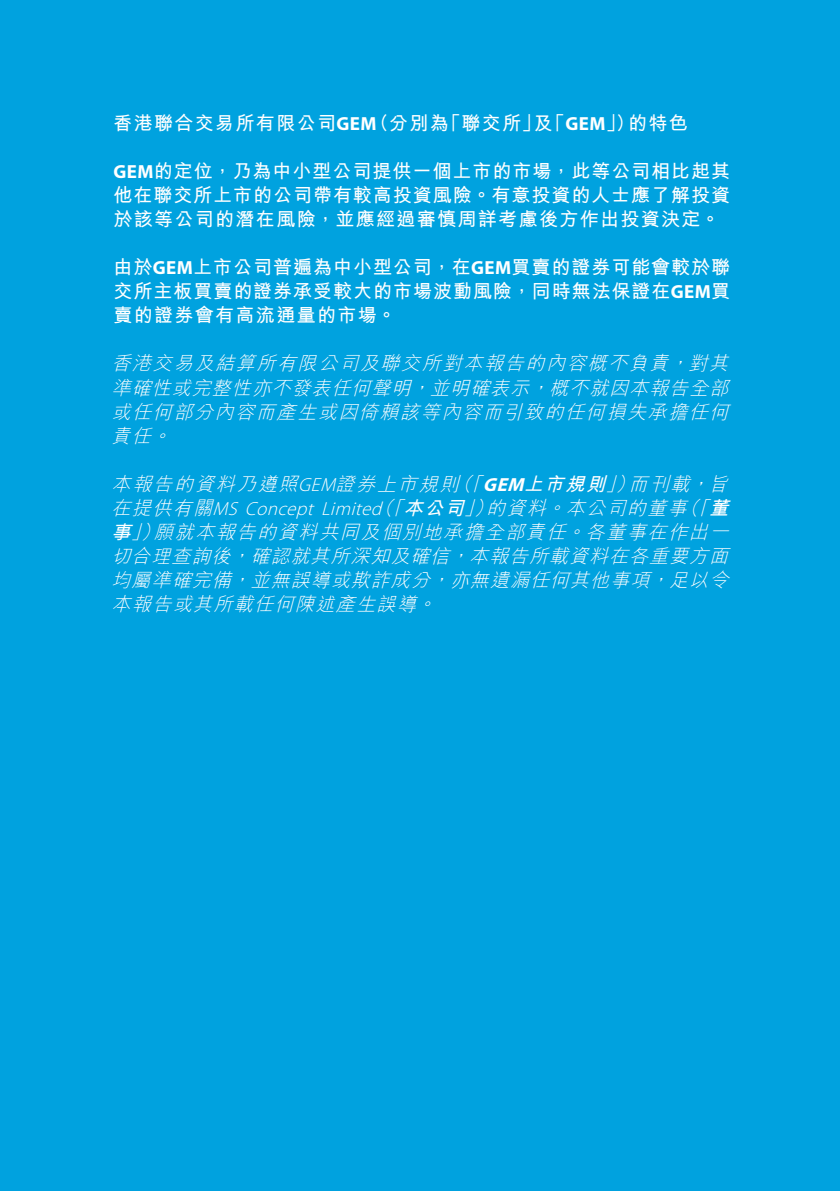
<style>
.page{position:relative;width:840px;height:1191px;background:#fff}
.page>*{position:absolute;margin:0;border:0;box-sizing:border-box;transform-origin:0 0}
._00_txt{font:italic 300 19px/24px "M Hei HK";color:#fff}
._00_txt-2{font:700 19px/24px "M Hei HK";letter-spacing:.07em;color:#fff;text-align:justify}
._00_txt-3{font:italic 300 19px "Myriad Pro";color:#fff}
._00_txt-4{font:italic 700 19px "M Hei HK";color:#fff}
.s1{font-family:"Myriad Pro"}
.s2{font-family:"M Hei HK"}
</style>
<div class="page">
<div style="left:0;top:0;width:838px;height:1191px;background:#00a2df"></div>
<p class="_00_txt-2" style="left:113px;top:110px;width:264px">香港聯合交易所有限公司<span class="s1">GEM</span></p>
<p class="_00_txt-2" style="left:113px;top:158px;width:618px"><span class="s1">GEM</span>的定位，乃為中小型公司提供一個上市的市場，此等公司相比起其他在聯交所上市的公司帶有較高投資風險。有意投資的人士應了解投資於該等公司的潛在風險，並應經過審慎周詳考慮後方作出投資決定。</p>
<p class="_00_txt-2" style="left:113px;top:254px;width:618px">由於<span class="s1">GEM</span>上市公司普遍為中小型公司，在<span class="s1">GEM</span>買賣的證券可能會較於聯交所主板買賣的證券承受較大的市場波動風險，同時無法保證在<span class="s1">GEM</span>買賣的證券會有高流通量的市場。</p>
<p class="_00_txt" style="left:688px;top:351px;width:48px">對其</p>
<p class="_00_txt-2" style="left:442px;top:110px;width:194px">「聯交所」「<span class="s1">GEM</span>」）</p>
<p class="_00_txt-2" style="left:369px;top:110px;width:81px">（分別為</p>
<p class="_00_txt-2" style="left:627px;top:110px;width:61px">的特色</p>
<p class="_00_txt-2" style="left:533px;top:110px;width:20px">及</p>
<p class="_00_txt" style="left:549px;top:351px;width:187px;text-indent:-437px">香港交易及結算所有限公司及聯交所對本報告的內容概不負責<br>概不就因本報告全部</p>
<p class="_00_txt" style="left:668px;top:351px;width:27px">，</p>
<p class="_00_txt" style="left:111px;top:375px;width:307px">準確性或完整性亦不發表任何聲明</p>
<p class="_00_txt" style="left:111px;top:399px;width:625px">或任何部分內容而產生或因倚賴該等內容而引致的任何損失承擔任何</p>
<p class="_00_txt" style="left:151px;top:423px;width:27px">。</p>
<p class="_00_txt" style="left:430px;top:375px;width:107px">並明確表示</p>
<p class="_00_txt" style="left:410px;top:375px;width:27px">，</p>
<p class="_00_txt" style="left:529px;top:375px;width:27px">，</p>
<p class="_00_txt" style="left:111px;top:423px;width:48px">責任</p>
<p class="_00_txt" style="left:452px;top:471px;width:37px">（「</p>
<p class="_00_txt" style="left:605px;top:471px;width:37px">」）</p>
<p class="_00_txt" style="left:111px;top:471px;width:355px">本報告的資料乃遵照<span class="s1">GEM</span>證券上市規則</p>
<p class="_00_txt" style="left:628px;top:471px;width:69px">而刊載</p>
<p class="_00_txt-4" style="left:482px;top:470px;width:130px"><span class="s1">GEM</span>上市規則</p>
<p class="_00_txt" style="left:689px;top:471px;width:27px">，</p>
<p class="_00_txt" style="left:709px;top:471px;width:27px">旨</p>
<p class="_00_txt" style="left:374px;top:495px;width:37px">（「</p>
<p class="_00_txt" style="left:463px;top:495px;width:37px">」）</p>
<p class="_00_txt" style="left:679px;top:495px;width:37px">（「</p>
<p class="_00_txt" style="left:485px;top:495px;width:68px">的資料</p>
<p class="_00_txt-3" style="left:111px;top:497px;width:277px"><span class="s2">在提供有關</span>MS Concept Limited</p>
<p class="_00_txt" style="left:565px;top:495px;width:129px">本公司的董事</p>
<p class="_00_txt-4" style="left:708px;top:494px;width:27px">董</p>
<p class="_00_txt-4" style="left:403px;top:494px;width:68px">本公司</p>
<p class="_00_txt" style="left:546px;top:495px;width:27px">。</p>
<p class="_00_txt" style="left:131px;top:519px;width:37px">」）</p>
<p class="_00_txt" style="left:153px;top:519px;width:420px">願就本報告的資料共同及個別地承擔全部責任</p>
<p class="_00_txt" style="left:585px;top:519px;width:151px">各董事在作出一</p>
<p class="_00_txt-4" style="left:111px;top:518px;width:27px">事</p>
<p class="_00_txt" style="left:565px;top:519px;width:27px">。</p>
<p class="_00_txt" style="left:111px;top:543px;width:127px">切合理查詢後</p>
<p class="_00_txt" style="left:469px;top:543px;width:267px">本報告所載資料在各重要方面</p>
<p class="_00_txt" style="left:250px;top:543px;width:207px">確認就其所深知及確信</p>
<p class="_00_txt" style="left:231px;top:543px;width:27px">，</p>
<p class="_00_txt" style="left:449px;top:543px;width:27px">，</p>
<p class="_00_txt" style="left:111px;top:567px;width:127px">均屬準確完備</p>
<p class="_00_txt" style="left:250px;top:567px;width:187px">並無誤導或欺詐成分</p>
<p class="_00_txt" style="left:231px;top:567px;width:27px">，</p>
<p class="_00_txt" style="left:430px;top:567px;width:27px">，</p>
<p class="_00_txt" style="left:111px;top:591px;width:312px">本報告或其所載任何陳述產生誤導</p>
<p class="_00_txt" style="left:416px;top:591px;width:27px">。</p>
<p class="_00_txt" style="left:669px;top:567px;width:67px">足以令</p>
<p class="_00_txt" style="left:449px;top:567px;width:207px">亦無遺漏任何其他事項</p>
<p class="_00_txt" style="left:649px;top:567px;width:27px">，</p>
</div>
